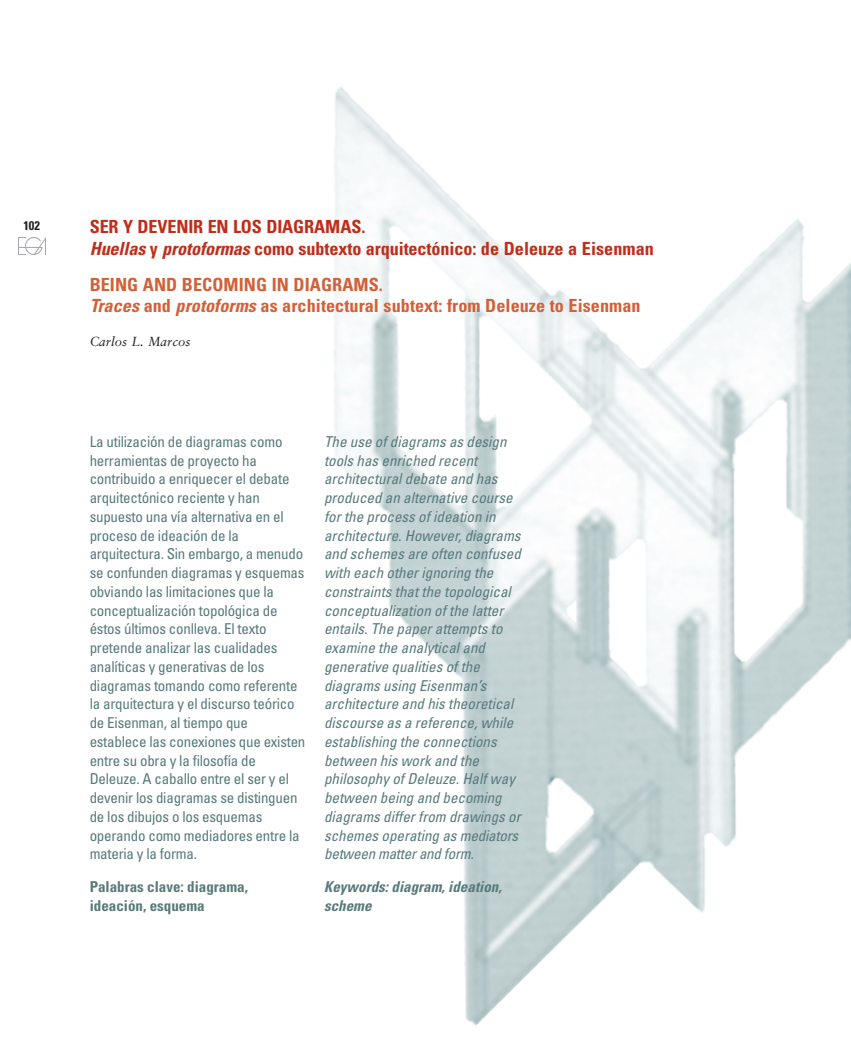
<style>
.page{position:relative;width:851px;height:1063px;background:#fff}
.page>*{position:absolute;margin:0;border:0;box-sizing:border-box;transform-origin:0 0}
.t1{font:700 condensed 18.12px/21.8px "Univers";letter-spacing:-.005em;color:#c02d19}
.t2{font:700 condensed 18.12px/21.8px "Univers";letter-spacing:.005em;color:#d26038}
.t3{font:condensed 15px/18.8px "Univers";letter-spacing:-.015em;color:#587a7b}
.t4{font:italic condensed 15px/18.8px "Univers";color:#587a7b}
.t5{font:700 condensed 15px/18.8px "Univers";color:#587a7b}
.t6{font:italic 700 condensed 15px/18.8px "Univers";color:#587a7b}
.t7{font:italic 13.12px "Sabon";letter-spacing:.005em;color:#231f20}
.t8{font:700 condensed 12.5px "Univers";color:#231f20}
.s1{font-style:italic}
</style>
<div class="page">
<img style="left:334px;top:87px;width:516px;height:939px">
<img style="left:18px;top:237px;width:28px;height:18px">
<p class="t8" style="left:23px;top:221px;width:18px">102</p>
<p class="t1" style="left:90px;top:218px;width:565px">SER Y DEVENIR EN LOS DIAGRAMAS.<br><span class="s1">Huellas</span>y <span class="s1">protoformas</span>como subtexto arquitectónico: de Deleuze a Eisenman</p>
<p class="t2" style="left:90px;top:275px;width:552px">BEING AND BECOMING IN DIAGRAMS.<br><span class="s1">Traces</span>and <span class="s1">protoforms</span>as architectural subtext: from Deleuze to Eisenman</p>
<p class="t7" style="left:90px;top:336px;width:102px">Carlos L. Marcos</p>
<p class="t3" style="left:90px;top:433px;width:217px">La utilización de diagramas como herramientas de proyecto ha contribuido a enriquecer el debate arquitectónico reciente y han supuesto una vía alternativa en el proceso de ideación de la arquitectura. Sin embargo, a menudo se confunden diagramas y esquemas obviando las limitaciones que la conceptualización topológica de éstos últimos conlleva. El texto pretende analizar las cualidades analíticas y generativas de los diagramas tomando como referente la arquitectura y el discurso teórico de Eisenman, al tiempo que establece las conexiones que existen entre su obra y la filosofía de<br>Deleuze. A caballo entre el ser y el devenir los diagramas se distinguen de los dibujos o los esquemas operando como mediadores entre la materia y la forma.</p>
<p class="t5" style="left:90px;top:879px;width:160px">Palabras clave: diagrama, ideación, esquema</p>
<p class="t4" style="left:324px;top:433px;width:201px">The use of diagrams as design tools has enriched recent architecturaldebate and has produced an alternative course forthe process of ideation in architecture.However,diagrams and schemes are often confused with each otherignoring the constraints thatthe topological conceptualization of the latter entails.The paperattempts to examine the analyticaland generative qualities of the diagrams using Eisenman’s architecture and his theoretical discourse as a reference,while establishing the connections between his work and the philosophy of Deleuze.Half way between being and becoming diagrams differfrom drawings or schemes operating as mediators between matterand form.</p>
<p class="t6" style="left:324px;top:879px;width:182px">Keywords:diagram,ideation, scheme</p>
</div>
